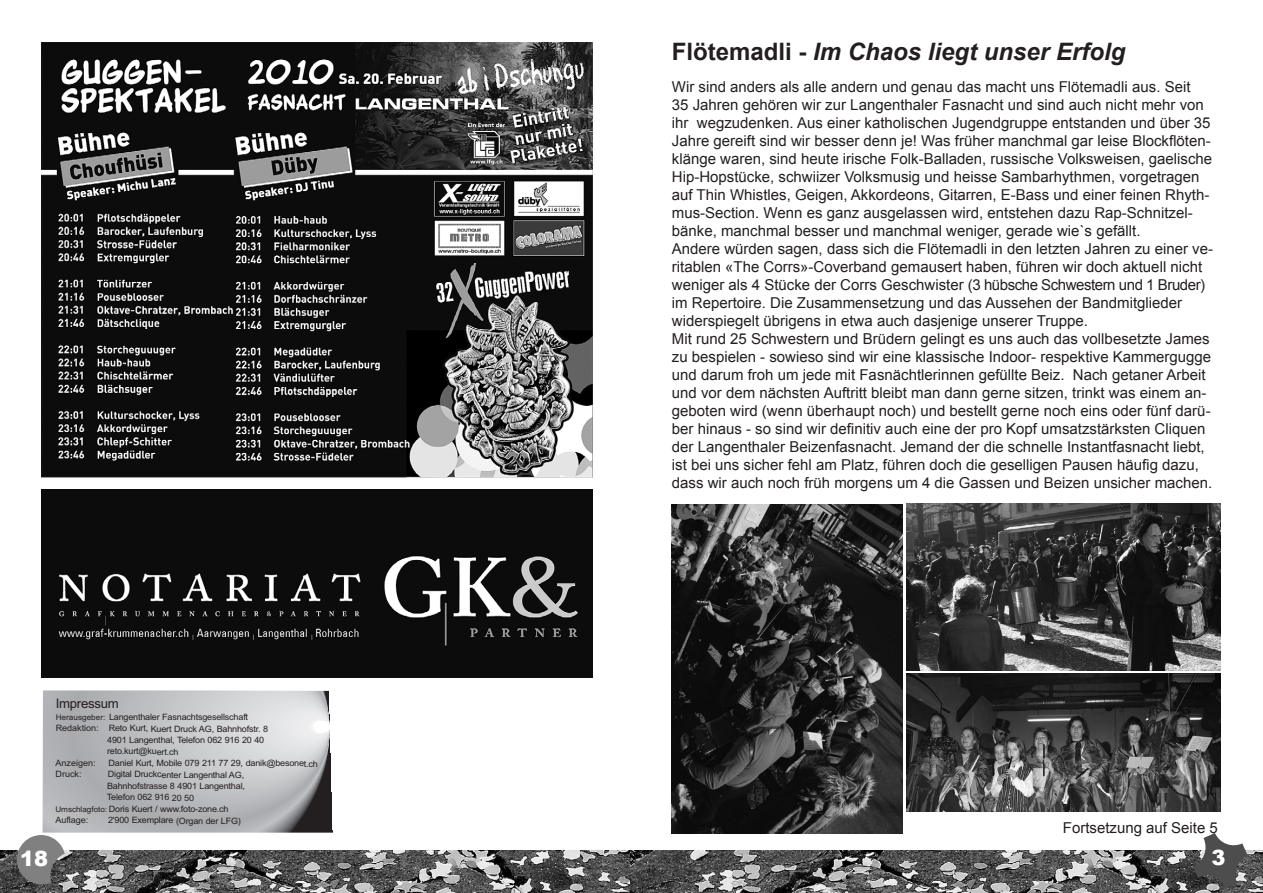
<style>
.page{position:relative;width:1263px;height:893px;background:#fff}
.page>*{position:absolute;margin:0;border:0;box-sizing:border-box;transform-origin:0 0}
.t1{font:italic 700 24px "Arial";color:#231f20}
.t2{font:900 21px "Arial";color:#fff}
.t3{font:15px/18px "Arial";color:#231f20}
.t4{font:13.2px "Arial";letter-spacing:-.025em;color:#231f20}
.t5{font:8.7px "Arial";letter-spacing:-.025em;color:#231f20}
.t6{font:8.7px "Arial";letter-spacing:-.005em;color:#231f20}
.s1{font-size:7.95px}
.s2{font-size:7.8px}
.s3{font-style:normal}
</style>
<div class="page">
<img style="left:0;top:850px;width:1263px;height:43px">
<svg style="left:1193px;top:833px;width:54px;height:55px"></svg>
<img style="left:672px;top:504px;width:230px;height:329px">
<img style="left:906px;top:504px;width:314px;height:166px">
<img style="left:906px;top:674px;width:314px;height:137px">
<img style="left:41px;top:43px;width:551px;height:434px">
<img style="left:41px;top:489px;width:551px;height:189px">
<svg style="left:17px;top:690px;width:319px;height:194px"></svg>
<p class="t4" style="left:56px;top:695px;width:65px">Impressum</p>
<p class="t5" style="left:56px;top:711px;width:194px"><span class="s1">Herausgeber:</span> Langenthaler Fasnachtsgesellschaft</p>
<p class="t5" style="left:56px;top:723px;width:214px">Redaktion: Reto Kurt, Kuert Druck AG, Bahnhofstr. 8</p>
<p class="t5" style="left:107px;top:734px;width:159px">4901 Langenthal, Telefon 062 916 20 40</p>
<p class="t5" style="left:107px;top:746px;width:73px">reto.kurt@kuert.ch</p>
<p class="t6" style="left:56px;top:757px;width:42px">Anzeigen:</p>
<p class="t5" style="left:108px;top:757px;width:211px">Daniel Kurt, Mobile 079 211 77 29, danik@besonet.ch</p>
<p class="t5" style="left:55px;top:768px;width:28px">Druck:</p>
<p class="t5" style="left:108px;top:769px;width:138px">Digital Druckcenter Langenthal AG,</p>
<p class="t5" style="left:107px;top:780px;width:140px">Bahnhofstrasse 8 4901 Langenthal,</p>
<p class="t5" style="left:107px;top:792px;width:89px">Telefon 062 916 20 50</p>
<p class="t5" style="left:55px;top:803px;width:175px"><span class="s2">Umschlagfoto:</span> Doris Kuert / www.foto-zone.ch</p>
<p class="t6" style="left:55px;top:814px;width:35px">Auflage:</p>
<p class="t5" style="left:108px;top:815px;width:134px">2'900 Exemplare (Organ der LFG)</p>
<h1 class="t1" style="left:672px;top:36px;width:455px"><span class="s3">Flötemadli -</span> Im Chaos liegt unser Erfolg</h1>
<p class="t3" style="left:672px;top:78px;width:543px">Wir sind anders als alle andern und genau das macht uns Flötemadli aus. Seit<br>35 Jahren gehören wir zur Langenthaler Fasnacht und sind auch nicht mehr von ihr wegzudenken. Aus einer katholischen Jugendgruppe entstanden und über 35<br>Jahre gereift sind wir besser denn je! Was früher manchmal gar leise Blockflöten&shy;klänge waren, sind heute irische Folk-Balladen, russische Volksweisen, gaelische Hip-Hopstücke, schwiizer Volksmusig und heisse Sambarhythmen, vorgetragen auf Thin Whistles, Geigen, Akkordeons, Gitarren, E-Bass und einer feinen Rhyth&shy;mus-Section. Wenn es ganz ausgelassen wird, entstehen dazu Rap-Schnitzel&shy;bänke, manchmal besser und manchmal weniger, gerade wie`s gefällt.<br>Andere würden sagen, dass sich die Flötemadli in den letzten Jahren zu einer ve&shy;ritablen «The Corrs»-Coverband gemausert haben, führen wir doch aktuell nicht weniger als 4 Stücke der Corrs Geschwister (3 hübsche Schwestern und 1 Bruder) im Repertoire. Die Zusammensetzung und das Aussehen der Bandmitglieder widerspiegelt übrigens in etwa auch dasjenige unserer Truppe.<br>Mit rund 25 Schwestern und Brüdern gelingt es uns auch das vollbesetzte James zu bespielen - sowieso sind wir eine klassische Indoor- respektive Kammergugge und darum froh um jede mit Fasnächtlerinnen gefüllte Beiz. Nach getaner Arbeit und vor dem nächsten Auftritt bleibt man dann gerne sitzen, trinkt was einem an&shy;geboten wird (wenn überhaupt noch) und bestellt gerne noch eins oder fünf darü&shy;ber hinaus - so sind wir definitiv auch eine der pro Kopf umsatzstärksten Cliquen der Langenthaler Beizenfasnacht. Jemand der die schnelle Instantfasnacht liebt, ist bei uns sicher fehl am Platz, führen doch die geselligen Pausen häufig dazu, dass wir auch noch früh morgens um 4 die Gassen und Beizen unsicher machen.</p>
<p class="t3" style="left:1063px;top:819px;width:157px">Fortsetzung auf Seite 5</p>
<h2 class="t2" style="left:20px;top:843px;width:30px">18</h2>
<h2 class="t2" style="left:1211px;top:843px;width:16px">3</h2>
</div>
